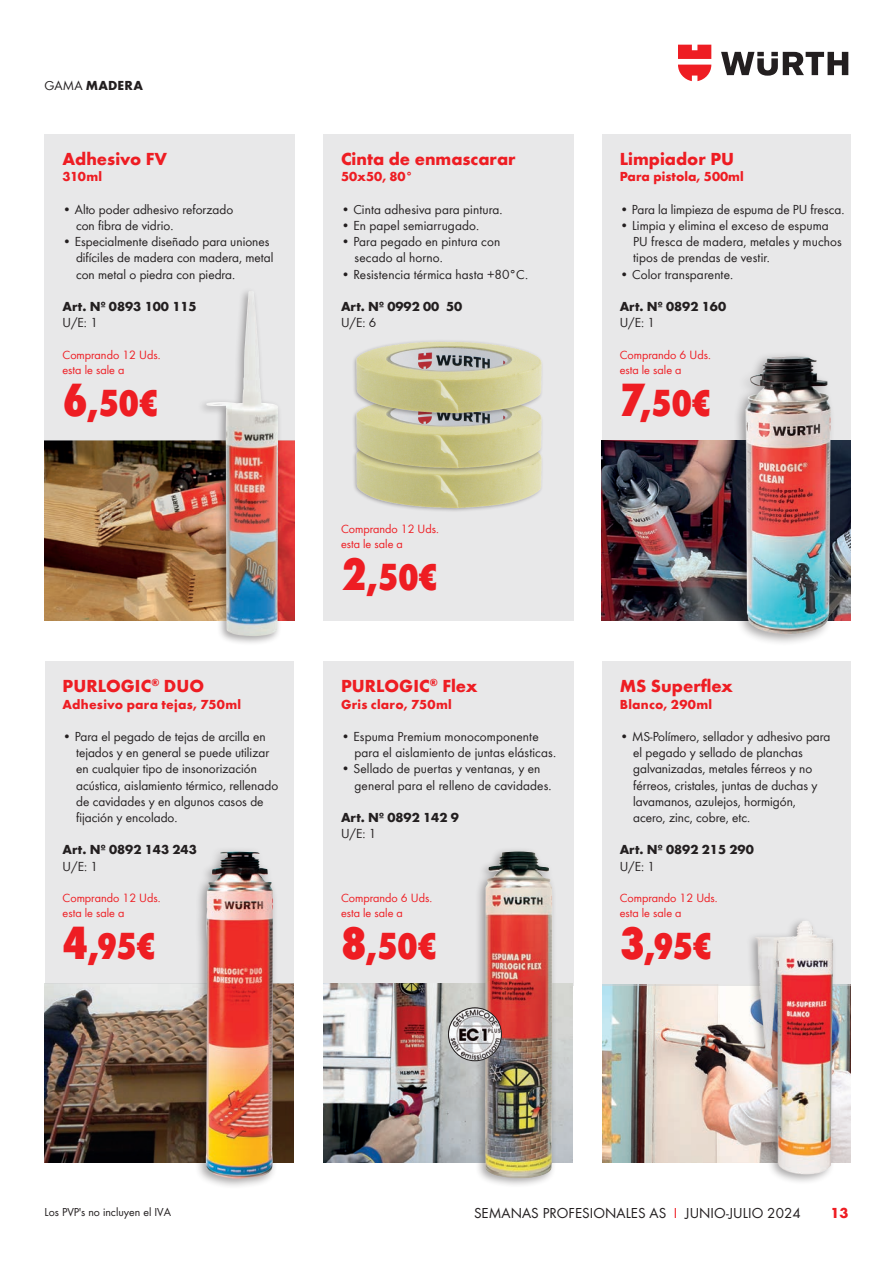
<style>
.page{position:relative;width:893px;height:1263px;background:#fff}
.page>*{position:absolute;margin:0;border:0;box-sizing:border-box;transform-origin:0 0}
.t1{font:800 condensed 39px "Wuerth";letter-spacing:-.015em;color:#ee1d23}
.t2{font:700 18px "Wuerth";color:#ee1d23}
.t3{font:15px "Wuerth Global";letter-spacing:.005em;color:#231f20}
.t4{font:700 15px "Wuerth Global";color:#ee1d23}
.t5{font:13.5px/16.2px "Wuerth";color:#231f20}
.t6{font:700 13.5px "Wuerth";color:#231f20}
.t7{font:700 13.5px "Wuerth";letter-spacing:.015em;color:#ee1d23}
.t8{font:12.3px/15px "Wuerth";color:#ee1d23}
.t9{font:12px "Wuerth Global";color:#231f20}
.s1{font-weight:400}
.s2{font-size:48.15px}
.s3{color:#ee1d23}
</style>
<div class="page">
<svg style="left:721px;top:52px;width:127px;height:24px"></svg>
<svg style="left:678px;top:45px;width:33px;height:36px"></svg>
<img style="left:45px;top:441px;width:250px;height:180px">
<img style="left:602px;top:986px;width:137px;height:177px">
<img style="left:45px;top:984px;width:248px;height:179px">
<div style="left:602px;top:661px;width:248px;height:325px;background:#e8e8e9"></div>
<div style="left:602px;top:134px;width:248px;height:307px;background:#e8e8e9"></div>
<div style="left:323px;top:134px;width:250px;height:486px;background:#e8e8e9"></div>
<div style="left:45px;top:134px;width:250px;height:307px;background:#e8e8e9"></div>
<div style="left:323px;top:661px;width:250px;height:325px;background:#e8e8e9"></div>
<div style="left:45px;top:661px;width:248px;height:323px;background:#e8e8e9"></div>
<div style="left:352px;top:434px;width:192px;height:79px;background:#231f20;opacity:.4"></div>
<img style="left:353px;top:473px;width:191px;height:37px">
<div style="left:352px;top:394px;width:192px;height:79px;background:#231f20;opacity:.4"></div>
<img style="left:353px;top:418px;width:191px;height:53px">
<div style="left:352px;top:339px;width:192px;height:79px;background:#231f20;opacity:.4"></div>
<img style="left:353px;top:339px;width:191px;height:77px">
<img style="left:602px;top:441px;width:117px;height:179px">
<img style="left:719px;top:346px;width:132px;height:297px">
<img style="left:324px;top:984px;width:249px;height:179px">
<div style="left:475px;top:847px;width:82px;height:342px;background:#231f20;opacity:.4"></div>
<img style="left:485px;top:851px;width:67px;height:327px">
<img style="left:448px;top:1008px;width:53px;height:53px;border-radius:26px">
<div style="left:448px;top:1007px;width:54px;height:54px;border:1px solid #231f20;border-radius:50%"></div>
<div style="left:195px;top:846px;width:83px;height:344px;background:#231f20;opacity:.4"></div>
<img style="left:205px;top:851px;width:69px;height:328px">
<img style="left:739px;top:913px;width:112px;height:267px">
<div style="left:197px;top:286px;width:86px;height:360px;background:#231f20;opacity:.4"></div>
<img style="left:206px;top:291px;width:72px;height:346px">
<p class="t6" style="left:45px;top:76px;width:100px"><span class="s1">GAMA</span> MADERA</p>
<h2 class="t2" style="left:63px;top:146px;width:106px">Adhesivo FV</h2>
<p class="t7" style="left:63px;top:167px;width:41px">310ml</p>
<p class="t5" style="left:76px;top:200px;width:159px;text-indent:-14px">• Alto poder adhesivo reforzado con fibra de vidrio.</p>
<p class="t5" style="left:76px;top:233px;width:199px;text-indent:-14px">• Especialmente diseñado para uniones difíciles de madera con madera, metal con metal o piedra con piedra.</p>
<p class="t6" style="left:63px;top:296px;width:136px">Art. Nº 0893 100 115</p>
<p class="t5" style="left:63px;top:314px;width:37px">U/E: 1</p>
<p class="t8" style="left:63px;top:346px;width:100px">Comprando 12 Uds. esta le sale a</p>
<h1 class="t1" style="left:63px;top:375px;width:97px"><span class="s2">6</span>,50€</h1>
<h2 class="t2" style="left:63px;top:673px;width:143px">PURLOGIC<sup>®</sup> DUO</h2>
<p class="t7" style="left:63px;top:694px;width:180px">Adhesivo para tejas, 750ml</p>
<p class="t5" style="left:76px;top:728px;width:204px;text-indent:-14px">• Para el pegado de tejas de arcilla en tejados y en general se puede utilizar en cualquier tipo de insonorización acústica, aislamiento térmico, rellenado de cavidades y en algunos casos de fijación y encolado.</p>
<p class="t6" style="left:63px;top:840px;width:136px">Art. Nº 0892 143 243</p>
<p class="t5" style="left:63px;top:857px;width:37px">U/E: 1</p>
<p class="t8" style="left:63px;top:890px;width:100px">Comprando 12 Uds. esta le sale a</p>
<h1 class="t1" style="left:63px;top:918px;width:94px"><span class="s2">4</span>,95€</h1>
<h2 class="t2" style="left:341px;top:146px;width:176px">Cinta de enmascarar</h2>
<p class="t7" style="left:341px;top:167px;width:74px">50x50, 80°</p>
<p class="t5" style="left:341px;top:200px;width:163px">• Cinta adhesiva para pintura.</p>
<p class="t5" style="left:341px;top:217px;width:140px">• En papel semiarrugado.</p>
<p class="t5" style="left:354px;top:233px;width:147px;text-indent:-14px">• Para pegado en pintura con secado al horno.</p>
<p class="t5" style="left:341px;top:265px;width:189px">• Resistencia térmica hasta +80°C.</p>
<p class="t6" style="left:341px;top:296px;width:123px">Art. Nº 0992 00 50</p>
<p class="t5" style="left:341px;top:314px;width:37px">U/E: 6</p>
<p class="t8" style="left:341px;top:521px;width:100px">Comprando 12 Uds. esta le sale a</p>
<h1 class="t1" style="left:341px;top:549px;width:98px"><span class="s2">2</span>,50€</h1>
<h2 class="t2" style="left:341px;top:673px;width:138px">PURLOGIC<sup>®</sup> Flex</h2>
<p class="t7" style="left:341px;top:694px;width:112px">Gris claro, 750ml</p>
<p class="t5" style="left:354px;top:728px;width:203px;text-indent:-14px">• Espuma Premium monocomponente para el aislamiento de juntas elásticas.</p>
<p class="t5" style="left:354px;top:760px;width:199px;text-indent:-14px">• Sellado de puertas y ventanas, y en general para el relleno de cavidades.</p>
<p class="t6" style="left:341px;top:808px;width:119px">Art. Nº 0892 142 9</p>
<p class="t5" style="left:341px;top:825px;width:37px">U/E: 1</p>
<p class="t8" style="left:341px;top:890px;width:93px">Comprando 6 Uds. esta le sale a</p>
<h1 class="t1" style="left:341px;top:918px;width:97px"><span class="s2">8</span>,50€</h1>
<h2 class="t2" style="left:620px;top:146px;width:116px">Limpiador PU</h2>
<p class="t7" style="left:620px;top:167px;width:126px">Para pistola, 500ml</p>
<p class="t5" style="left:620px;top:200px;width:226px">• Para la limpieza de espuma de PU fresca.</p>
<p class="t5" style="left:633px;top:217px;width:210px;text-indent:-14px">• Limpia y elimina el exceso de espuma<br>PU fresca de madera, metales y muchos tipos de prendas de vestir.</p>
<p class="t5" style="left:620px;top:265px;width:115px">• Color transparente.</p>
<p class="t6" style="left:620px;top:296px;width:108px">Art. Nº 0892 160</p>
<p class="t5" style="left:620px;top:314px;width:37px">U/E: 1</p>
<p class="t8" style="left:620px;top:346px;width:93px">Comprando 6 Uds. esta le sale a</p>
<h1 class="t1" style="left:620px;top:375px;width:92px"><span class="s2">7</span>,50€</h1>
<h2 class="t2" style="left:620px;top:673px;width:115px">MS Superflex</h2>
<p class="t7" style="left:620px;top:694px;width:94px">Blanco, 290ml</p>
<p class="t5" style="left:633px;top:728px;width:199px;text-indent:-14px">• MS-Polímero, sellador y adhesivo para el pegado y sellado de planchas galvanizadas, metales férreos y no férreos, cristales, juntas de duchas y lavamanos, azulejos, hormigón, acero, zinc, cobre, etc.</p>
<p class="t6" style="left:620px;top:840px;width:136px">Art. Nº 0892 215 290</p>
<p class="t5" style="left:620px;top:857px;width:37px">U/E: 1</p>
<p class="t8" style="left:620px;top:890px;width:100px">Comprando 12 Uds. esta le sale a</p>
<h1 class="t1" style="left:620px;top:918px;width:93px"><span class="s2">3</span>,95€</h1>
<p class="t9" style="left:45px;top:1205px;width:128px">Los PVP's no incluyen el IVA</p>
<p class="t3" style="left:474px;top:1204px;width:328px">SEMANAS PROFESIONALES AS <span class="s3">I</span> JUNIO-JULIO 2024</p>
<p class="t4" style="left:830px;top:1204px;width:19px">13</p>
</div>
